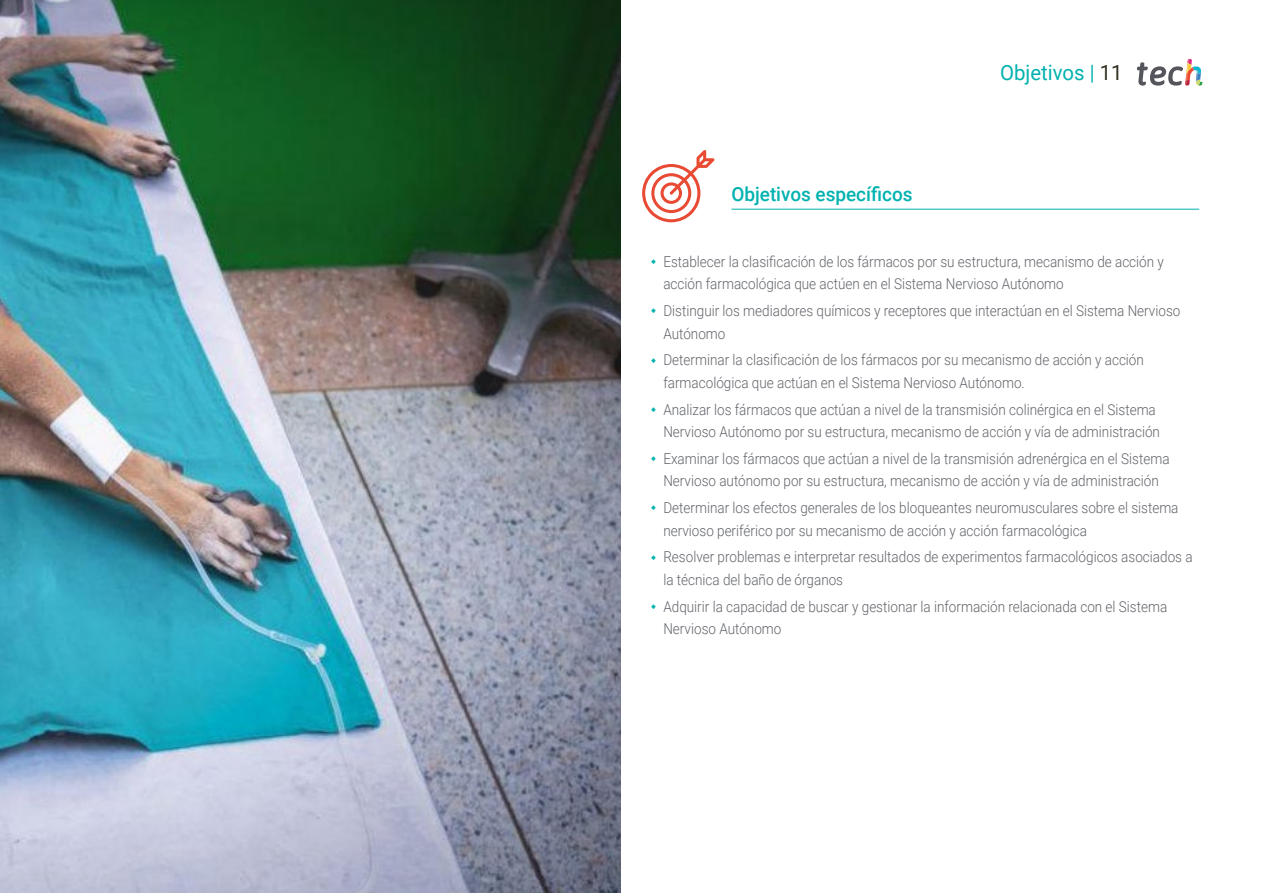
<style>
.page{position:relative;width:1263px;height:893px;background:#fff}
.page>*{position:absolute;margin:0;border:0;box-sizing:border-box;transform-origin:0 0}
.t1{font:21px "Roboto";color:#00b2af}
.t2{font:500 19.5px "Roboto";color:#00b2af}
.t3{font:300 15px/22.5px "Roboto";color:#61646a;scale:.9 1}
.s1{color:#312e20}
</style>
<div class="page">
<img style="left:0;top:0;width:621px;height:893px">
<svg style="left:1137px;top:59px;width:65px;height:27px"></svg>
<hr style="left:731px;top:209px;width:468px;height:1px;background:#00b2af">
<svg style="left:642px;top:150px;width:72px;height:72px"></svg>
<h2 class="t2" style="left:731px;top:180px;width:183px">Objetivos específicos</h2>
<h1 class="t1" style="left:1000px;top:57px;width:124px">Objetivos | <span class="s1">11</span></h1>
<p class="t3" style="left:663px;top:250px;width:558px">Establecer la clasificación de los fármacos por su estructura, mecanismo de acción y acción farmacológica que actúen en el Sistema Nervioso Autónomo</p>
<p class="t3" style="left:663px;top:299px;width:576px">Distinguir los mediadores químicos y receptores que interactúan en el Sistema Nervioso<br>Autónomo</p>
<p class="t3" style="left:663px;top:348px;width:535px">Determinar la clasificación de los fármacos por su mecanismo de acción y acción farmacológica que actúan en el Sistema Nervioso Autónomo.</p>
<p class="t3" style="left:663px;top:397px;width:553px">Analizar los fármacos que actúan a nivel de la transmisión colinérgica en el Sistema<br>Nervioso Autónomo por su estructura, mecanismo de acción y vía de administración</p>
<p class="t3" style="left:663px;top:447px;width:564px">Examinar los fármacos que actúan a nivel de la transmisión adrenérgica en el Sistema<br>Nervioso autónomo por su estructura, mecanismo de acción y vía de administración</p>
<p class="t3" style="left:663px;top:496px;width:574px">Determinar los efectos generales de los bloqueantes neuromusculares sobre el sistema nervioso periférico por su mecanismo de acción y acción farmacológica</p>
<p class="t3" style="left:663px;top:545px;width:589px">Resolver problemas e interpretar resultados de experimentos farmacológicos asociados a la técnica del baño de órganos</p>
<p class="t3" style="left:663px;top:594px;width:561px">Adquirir la capacidad de buscar y gestionar la información relacionada con el Sistema<br>Nervioso Autónomo</p>
</div>
